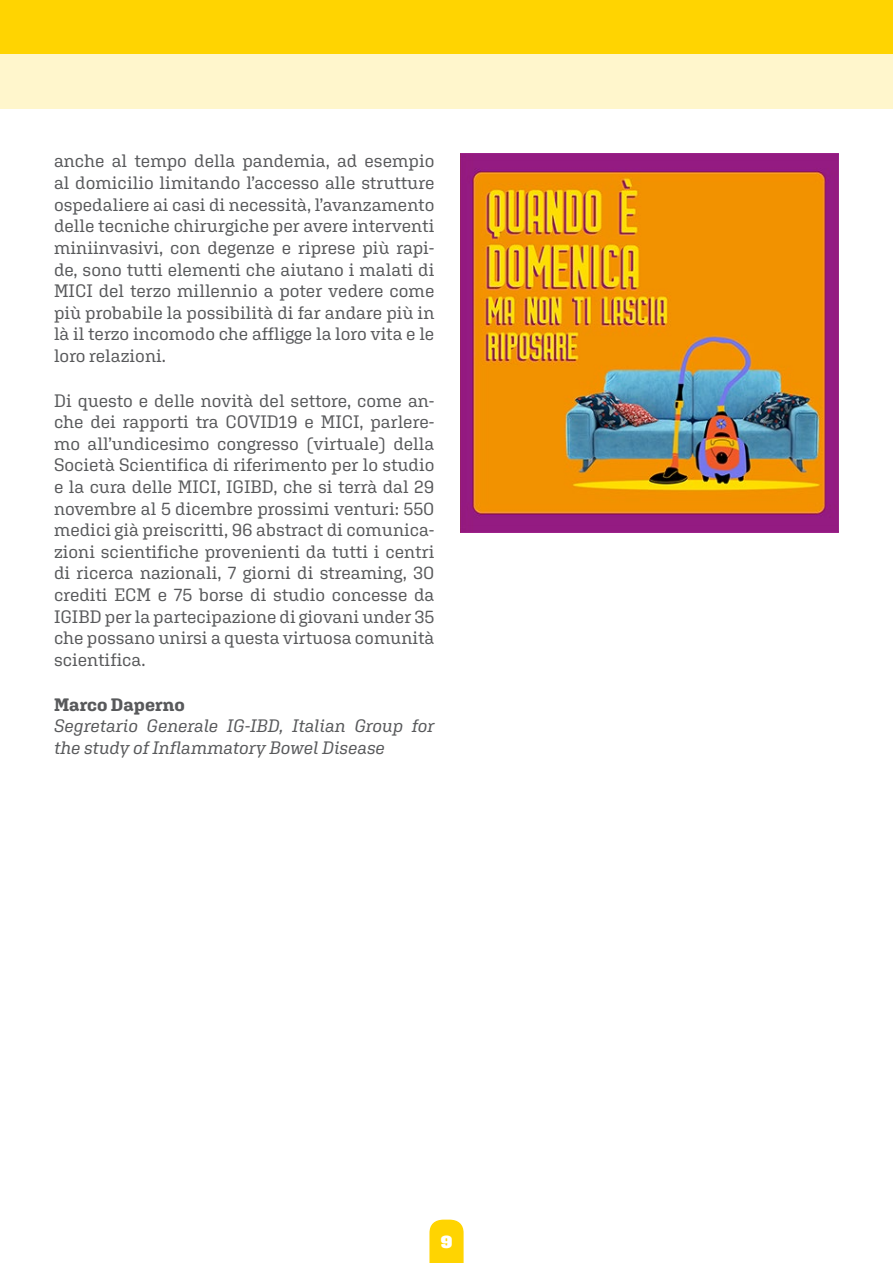
<style>
.page{position:relative;width:893px;height:1263px;background:#fff}
.page>*{position:absolute;margin:0;border:0;box-sizing:border-box;transform-origin:0 0}
.t1{font:18px/21.6px "Aglet Slab";color:#58595b;text-align:justify}
.t2{font:italic 18px/21.6px "Aglet Slab";letter-spacing:-.005em;color:#58595b}
.t3{font:700 18px "Aglet Slab";color:#58595b}
.t4{font:900 18px "Aglet Slab";color:#fff}
</style>
<div class="page">
<div style="left:0;top:0;width:893px;height:54px;background:#ffd401"></div>
<div style="left:0;top:54px;width:893px;height:54px;background:#fff6cc"></div>
<img style="left:460px;top:153px;width:379px;height:380px">
<svg style="left:429px;top:1219px;width:35px;height:44px;background:#ffd716"></svg>
<p class="t1" style="left:54px;top:150px;width:382px">anche al tempo della pandemia, ad esempio al domicilio limitando l’accesso alle strutture ospedaliere ai casi di necessità, l’avanzamento delle tecniche chirurgiche per avere interventi miniinvasivi, con degenze e riprese più rapi&shy;de, sono tutti elementi che aiutano i malati di MICI del terzo millennio a poter vedere come più probabile la possibilità di far andare più in là il terzo incomodo che affligge la loro vita e le loro relazioni.</p>
<p class="t1" style="left:54px;top:389px;width:382px">Di questo e delle novità del settore, come an&shy;che dei rapporti tra COVID19 e MICI, parlere&shy;mo all’undicesimo congresso (virtuale) della Società Scientifica di riferimento per lo studio e la cura delle MICI, IGIBD, che si terrà dal 29 novembre al 5 dicembre prossimi venturi: 550 medici già preiscritti, 96 abstract di comunica&shy;zioni scientifiche provenienti da tutti i centri di ricerca nazionali, 7 giorni di streaming, 30 crediti ECM e 75 borse di studio concesse da IGIBD per la partecipazione di giovani under 35 che possano unirsi a questa virtuosa comunità scientifica.</p>
<p class="t3" style="left:54px;top:693px;width:132px">Marco Daperno</p>
<p class="t2" style="left:54px;top:715px;width:382px">Segretario Generale IG-IBD, Italian Group for the study of Inflammatory Bowel Disease</p>
<p class="t4" style="left:441px;top:1231px;width:13px">9</p>
</div>
